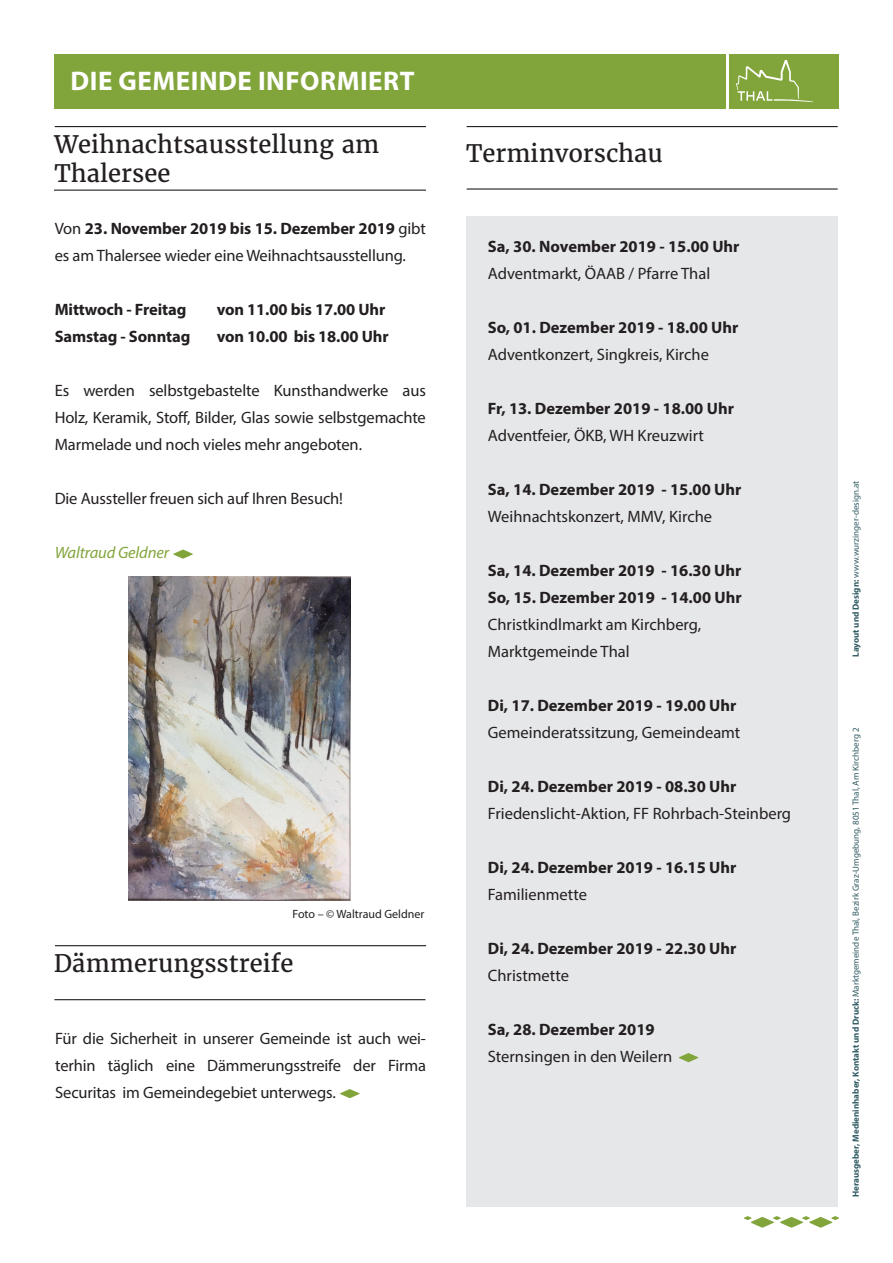
<style>
.page{position:relative;width:893px;height:1263px;background:#fff}
.page>*{position:absolute;margin:0;border:0;box-sizing:border-box;transform-origin:0 0}
.t1{font:700 27px "Myriad Pro";letter-spacing:.02em;color:#fff}
.t2{font:24px/28.8px "Merriweather";color:#231f20}
.t3{font:16.5px/27px "Myriad Pro";color:#231f20}
.t4{font:700 16.5px/27px "Myriad Pro";color:#231f20}
.t5{font:italic 16.5px "Myriad Pro";letter-spacing:-.01em;color:#82a53b}
.t6{font:12px "Myriad Pro";color:#231f20}
.t7{font:9px "Myriad Pro";color:#305b63}
.s1{font-weight:700}
</style>
<div class="page">
<svg style="left:744px;top:1216px;width:95px;height:11px"></svg>
<div style="left:729px;top:54px;width:110px;height:54px;background:#82a53b"></div>
<svg style="left:736px;top:60px;width:77px;height:42px"></svg>
<hr style="left:467px;top:126px;width:371px;height:1px;background:#231f20">
<hr style="left:467px;top:188px;width:371px;height:2px;background:#231f20">
<div style="left:466px;top:216px;width:371px;height:990px;background:#e6e7e9"></div>
<svg style="left:679px;top:1053px;width:19px;height:9px"></svg>
<svg style="left:340px;top:1089px;width:20px;height:9px"></svg>
<svg style="left:173px;top:550px;width:20px;height:9px"></svg>
<hr style="left:54px;top:190px;width:372px;height:1px;background:#231f20">
<img style="left:128px;top:576px;width:222px;height:324px">
<hr style="left:55px;top:126px;width:371px;height:1px;background:#231f20">
<hr style="left:54px;top:999px;width:371px;height:1px;background:#231f20">
<hr style="left:55px;top:945px;width:371px;height:1px;background:#231f20">
<div style="left:54px;top:54px;width:672px;height:54px;background:#82a53b"></div>
<h1 class="t1" style="left:71px;top:63px;width:345px">DIE GEMEINDE INFORMIERT</h1>
<h2 class="t2" style="left:54px;top:130px;width:326px">Weihnachtsausstellung am<br>Thalersee</h2>
<p class="t3" style="left:55px;top:215px;width:373px">Von <span class="s1">23. November 2019 bis 15. Dezember 2019</span> gibt es am Thalersee wieder eine Weihnachtsausstellung.</p>
<p class="t4" style="left:55px;top:295px;width:133px">Mittwoch - Freitag</p>
<p class="t4" style="left:217px;top:295px;width:170px">von 11.00 bis 17.00 Uhr</p>
<p class="t4" style="left:55px;top:322px;width:137px">Samstag - Sonntag</p>
<p class="t4" style="left:217px;top:322px;width:173px">von 10.00 bis 18.00 Uhr</p>
<p class="t3" style="left:55px;top:377px;width:373px;text-align:justify">Es werden selbstgebastelte Kunsthandwerke aus Holz, Keramik, Stoff, Bilder, Glas sowie selbstgemachte Marmelade und noch vieles mehr angeboten.</p>
<p class="t3" style="left:55px;top:485px;width:290px">Die Aussteller freuen sich auf Ihren Besuch!</p>
<p class="t5" style="left:55px;top:542px;width:116px">Waltraud Geldner</p>
<p class="t6" style="left:293px;top:907px;width:133px">Foto – © Waltraud Geldner</p>
<h2 class="t2" style="left:54px;top:949px;width:241px">Dämmerungsstreife</h2>
<p class="t3" style="left:55px;top:1025px;width:372px;text-align:justify">Für die Sicherheit in unserer Gemeinde ist auch wei&shy;terhin täglich eine Dämmerungsstreife der Firma Securitas im Gemeindegebiet unterwegs.</p>
<h2 class="t2" style="left:466px;top:139px;width:198px">Terminvorschau</h2>
<p class="t4" style="left:488px;top:232px;width:253px">Sa, 30. November 2019 - 15.00 Uhr</p>
<p class="t3" style="left:488px;top:260px;width:224px">Adventmarkt, ÖAAB / Pfarre Thal</p>
<p class="t4" style="left:488px;top:313px;width:252px">So, 01. Dezember 2019 - 18.00 Uhr</p>
<p class="t3" style="left:488px;top:341px;width:223px">Adventkonzert, Singkreis, Kirche</p>
<p class="t4" style="left:488px;top:394px;width:248px">Fr, 13. Dezember 2019 - 18.00 Uhr</p>
<p class="t3" style="left:488px;top:422px;width:218px">Adventfeier, ÖKB, WH Kreuzwirt</p>
<p class="t4" style="left:488px;top:475px;width:255px">Sa, 14. Dezember 2019 - 15.00 Uhr</p>
<p class="t3" style="left:488px;top:503px;width:226px">Weihnachtskonzert, MMV, Kirche</p>
<p class="t4" style="left:488px;top:556px;width:255px">Sa, 14. Dezember 2019 - 16.30 Uhr<br>So, 15. Dezember 2019 - 14.00 Uhr</p>
<p class="t3" style="left:488px;top:611px;width:215px">Christkindlmarkt am Kirchberg,<br>Marktgemeinde Thal</p>
<p class="t4" style="left:488px;top:691px;width:250px">Di, 17. Dezember 2019 - 19.00 Uhr</p>
<p class="t3" style="left:488px;top:719px;width:254px">Gemeinderatssitzung, Gemeindeamt</p>
<p class="t4" style="left:488px;top:772px;width:250px">Di, 24. Dezember 2019 - 08.30 Uhr</p>
<p class="t3" style="left:488px;top:800px;width:305px">Friedenslicht-Aktion, FF Rohrbach-Steinberg</p>
<p class="t4" style="left:488px;top:853px;width:250px">Di, 24. Dezember 2019 - 16.15 Uhr</p>
<p class="t3" style="left:488px;top:881px;width:101px">Familienmette</p>
<p class="t4" style="left:488px;top:934px;width:250px">Di, 24. Dezember 2019 - 22.30 Uhr</p>
<p class="t3" style="left:488px;top:962px;width:83px">Christmette</p>
<p class="t4" style="left:488px;top:1015px;width:168px">Sa, 28. Dezember 2019</p>
<p class="t3" style="left:488px;top:1043px;width:186px">Sternsingen in den Weilern</p>
<p class="t7" style="left:850px;top:657px;width:178px;rotate:-90deg"><span class="s1">Layout und Design:</span> www.wurzinger-design.at</p>
<p class="t7" style="left:850px;top:1197px;width:471px;rotate:-90deg"><span class="s1">Herausgeber, Medieninhaber, Kontakt und Druck:</span> Marktgemeinde Thal, Bezirk Graz-Umgebung, 8051 Thal, Am Kirchberg 2</p>
</div>
